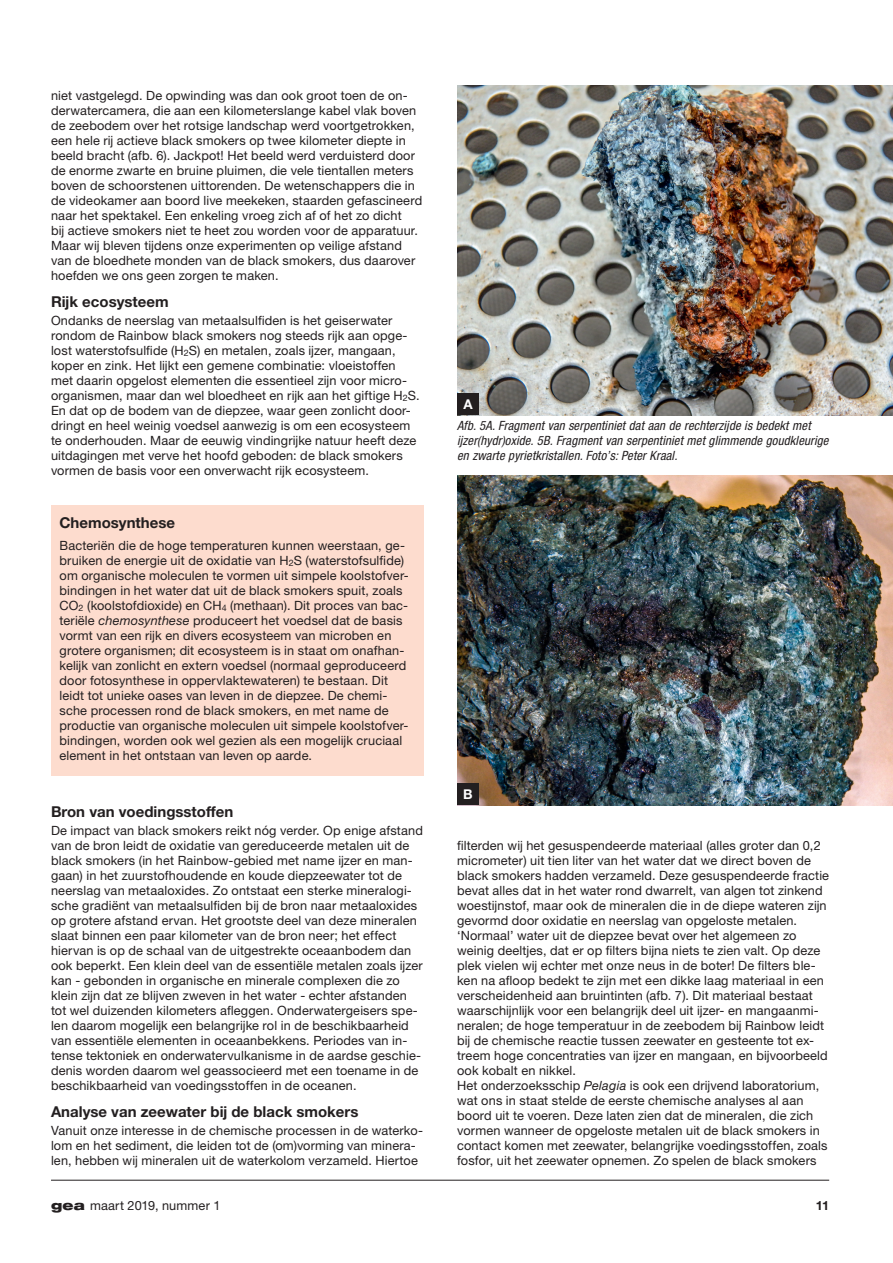
<style>
.page{position:relative;width:893px;height:1263px;background:#fff}
.page>*{position:absolute;margin:0;border:0;box-sizing:border-box;transform-origin:0 0}
.t1{font:700 15px "Helvetica Neue LT Pro";color:#231f20}
.t2{font:700 13.5px "Helvetica Neue LT Pro";color:#fff}
.t3{font:12.75px/15px "Helvetica Neue LT Pro";letter-spacing:.01em;color:#231f20}
.t4{font:italic condensed 12.75px/15px "Helvetica Neue LT Pro";letter-spacing:.01em;color:#231f20}
.t5{font:700 12.75px "Helvetica Neue LT Pro";color:#231f20}
.s1{font-style:italic}
.s2{font-family:"Helvetica Neue";font-weight:900;font-stretch:expanded}
</style>
<div class="page">
<hr style="left:51px;top:1180px;width:778px;height:1px;background:#231f20">
<div style="left:51px;top:505px;width:372px;height:270px;background:#fddcce"></div>
<img style="left:457px;top:85px;width:436px;height:330px">
<img style="left:457px;top:475px;width:436px;height:330px">
<div style="left:457px;top:393px;width:22px;height:22px;background:#231f20"></div>
<div style="left:457px;top:783px;width:22px;height:22px;background:#231f20"></div>
<p class="t3" style="left:51px;top:88px;width:373px">niet vastgelegd. De opwinding was dan ook groot toen de on&shy;derwatercamera, die aan een kilometerslange kabel vlak boven de zeebodem over het rotsige landschap werd voortgetrokken, een hele rij actieve black smokers op twee kilometer diepte in beeld bracht (afb. 6). Jackpot! Het beeld werd verduisterd door de enorme zwarte en bruine pluimen, die vele tientallen meters boven de schoorstenen uittorenden. De wetenschappers die in de videokamer aan boord live meekeken, staarden gefascineerd naar het spektakel. Een enkeling vroeg zich af of het zo dicht<br>bij actieve smokers niet te heet zou worden voor de apparatuur.<br>Maar wij bleven tijdens onze experimenten op veilige afstand van de bloedhete monden van de black smokers, dus daarover hoefden we ons geen zorgen te maken.</p>
<p class="t1" style="left:51px;top:292px;width:119px">Rijk ecosysteem</p>
<p class="t3" style="left:51px;top:313px;width:370px">Ondanks de neerslag van metaalsulfiden is het geiserwater rondom de Rainbow black smokers nog steeds rijk aan opge&shy;lost waterstofsulfide (H<sub>2</sub>S) en metalen, zoals ijzer, mangaan, koper en zink. Het lijkt een gemene combinatie: vloeistoffen met daarin opgelost elementen die essentieel zijn voor micro&shy;organismen, maar dan wel bloedheet en rijk aan het giftige H<sub>2</sub>S.<br>En dat op de bodem van de diepzee, waar geen zonlicht door&shy;dringt en heel weinig voedsel aanwezig is om een ecosysteem te onderhouden. Maar de eeuwig vindingrijke natuur heeft deze uitdagingen met verve het hoofd geboden: de black smokers vormen de basis voor een onverwacht rijk ecosysteem.</p>
<p class="t1" style="left:60px;top:513px;width:117px">Chemosynthese</p>
<p class="t3" style="left:60px;top:538px;width:351px">Bacteriën die de hoge temperaturen kunnen weerstaan, ge&shy;bruiken de energie uit de oxidatie van H<sub>2</sub>S (waterstofsulfide) om organische moleculen te vormen uit simpele koolstofver&shy;bindingen in het water dat uit de black smokers spuit, zoals CO<sub>2</sub> (koolstofdioxide) en CH<sub>4</sub> (methaan). Dit proces van bac&shy;teriële <span class="s1">chemosynthese</span> produceert het voedsel dat de basis vormt van een rijk en divers ecosysteem van microben en grotere organismen; dit ecosysteem is in staat om onafhan&shy;kelijk van zonlicht en extern voedsel (normaal geproduceerd door fotosynthese in oppervlaktewateren) te bestaan. Dit leidt tot unieke oases van leven in de diepzee. De chemi&shy;sche processen rond de black smokers, en met name de productie van organische moleculen uit simpele koolstofver&shy;bindingen, worden ook wel gezien als een mogelijk cruciaal element in het ontstaan van leven op aarde.</p>
<p class="t1" style="left:51px;top:802px;width:184px">Bron van voedingsstoffen</p>
<p class="t3" style="left:51px;top:823px;width:373px">De impact van black smokers reikt nóg verder. Op enige afstand van de bron leidt de oxidatie van gereduceerde metalen uit de black smokers (in het Rainbow-gebied met name ijzer en man&shy;gaan) in het zuurstofhoudende en koude diepzeewater tot de neerslag van metaaloxides. Zo ontstaat een sterke mineralogi&shy;sche gradiënt van metaalsulfiden bij de bron naar metaaloxides op grotere afstand ervan. Het grootste deel van deze mineralen slaat binnen een paar kilometer van de bron neer; het effect hiervan is op de schaal van de uitgestrekte oceaanbodem dan ook beperkt. Een klein deel van de essentiële metalen zoals ijzer kan - gebonden in organische en minerale complexen die zo klein zijn dat ze blijven zweven in het water - echter afstanden tot wel duizenden kilometers afleggen. Onderwatergeisers spe&shy;len daarom mogelijk een belangrijke rol in de beschikbaarheid van essentiële elementen in oceaanbekkens. Periodes van in&shy;tense tektoniek en onderwatervulkanisme in de aardse geschie&shy;denis worden daarom wel geassocieerd met een toename in de beschikbaarheid van voedingsstoffen in de oceanen.</p>
<p class="t1" style="left:51px;top:1102px;width:309px">Analyse van zeewater bij de black smokers</p>
<p class="t3" style="left:51px;top:1123px;width:374px">Vanuit onze interesse in de chemische processen in de waterko&shy;lom en het sediment, die leiden tot de (om)vorming van minera&shy;len, hebben wij mineralen uit de waterkolom verzameld. Hiertoe</p>
<p class="t2" style="left:463px;top:396px;width:11px">A</p>
<p class="t4" style="left:457px;top:418px;width:373px">Afb. 5A. Fragment van serpentiniet dat aan de rechterzijde is bedekt met ijzer(hydr)oxide. 5B. Fragment van serpentiniet met glimmende goudkleurige en zwarte pyrietkristallen. Foto’s: Peter Kraal.</p>
<p class="t2" style="left:463px;top:786px;width:11px">B</p>
<p class="t3" style="left:457px;top:838px;width:374px">filterden wij het gesuspendeerde materiaal (alles groter dan 0,2 micrometer) uit tien liter van het water dat we direct boven de black smokers hadden verzameld. Deze gesuspendeerde fractie bevat alles dat in het water rond dwarrelt, van algen tot zinkend woestijnstof, maar ook de mineralen die in de diepe wateren zijn gevormd door oxidatie en neerslag van opgeloste metalen. ‘Normaal’ water uit de diepzee bevat over het algemeen zo weinig deeltjes, dat er op filters bijna niets te zien valt. Op deze plek vielen wij echter met onze neus in de boter! De filters ble&shy;ken na afloop bedekt te zijn met een dikke laag materiaal in een verscheidenheid aan bruintinten (afb. 7). Dit materiaal bestaat waarschijnlijk voor een belangrijk deel uit ijzer- en mangaanmi&shy;neralen; de hoge temperatuur in de zeebodem bij Rainbow leidt bij de chemische reactie tussen zeewater en gesteente tot ex&shy;treem hoge concentraties van ijzer en mangaan, en bijvoorbeeld ook kobalt en nikkel.<br>Het onderzoeksschip <span class="s1">Pelagia</span> is ook een drijvend laboratorium, wat ons in staat stelde de eerste chemische analyses al aan boord uit te voeren. Deze laten zien dat de mineralen, die zich vormen wanneer de opgeloste metalen uit de black smokers in contact komen met zeewater, belangrijke voedingsstoffen, zoals fosfor, uit het zeewater opnemen. Zo spelen de black smokers</p>
<p class="t3" style="left:51px;top:1198px;width:171px"><span class="s2">gea</span> maart 2019, nummer 1</p>
<p class="t5" style="left:816px;top:1198px;width:15px">11</p>
</div>
